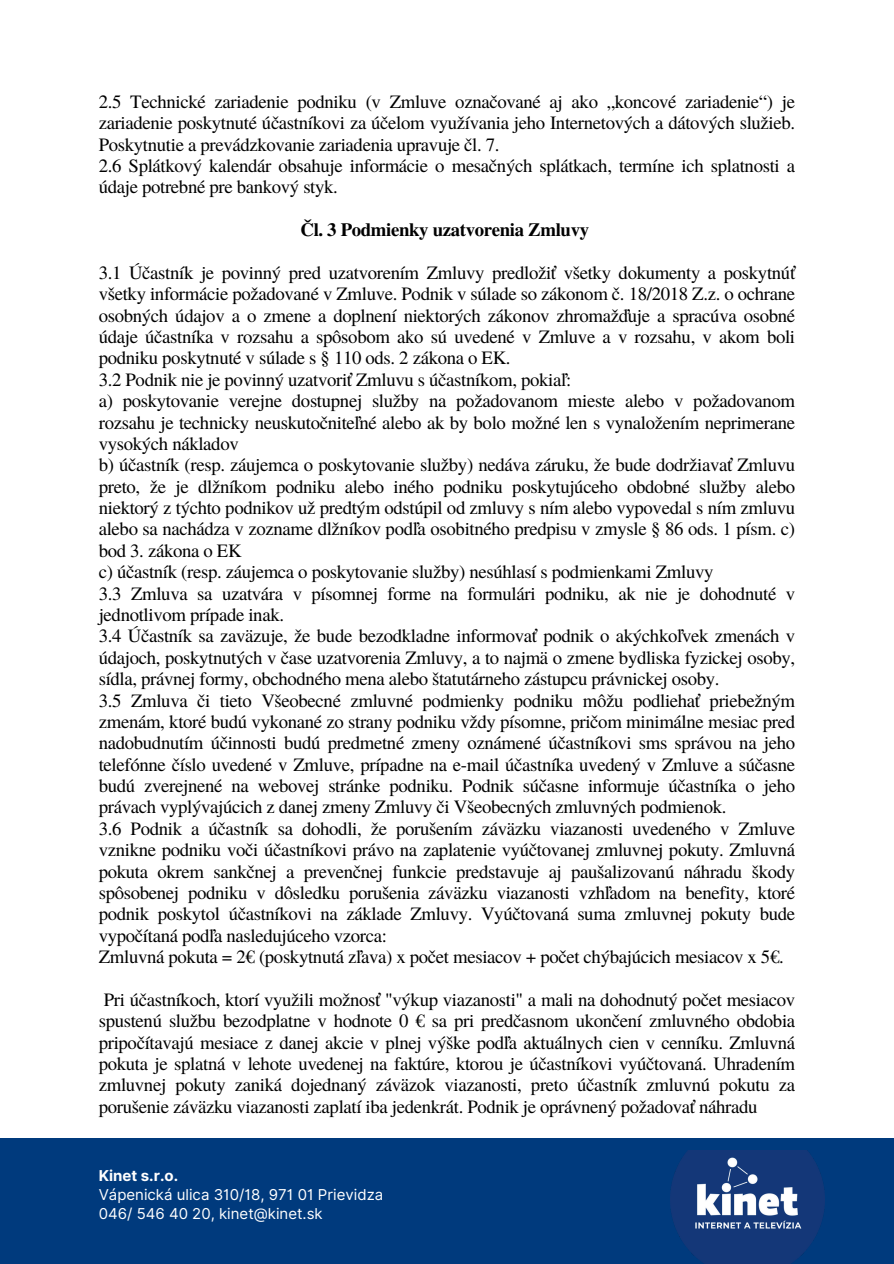
<style>
.page{position:relative;width:894px;height:1264px;background:#fff}
.page>*{position:absolute;margin:0;border:0;box-sizing:border-box;transform-origin:0 0}
.t1{font:18.75px/21.3px "Te X Gyre Termes";letter-spacing:-.02em;color:#000}
.t2{font:700 18.75px "Te X Gyre Termes";letter-spacing:-.02em;color:#000}
.t3{font:15px "Inter";color:#fff}
.t4{font:700 15px "Inter";color:#fff}
</style>
<div class="page">
<div style="left:0;top:1137px;width:893px;height:126px;background:#003a7d"></div>
<img style="left:670px;top:1150px;width:154px;height:113px">
<h2 class="t1" style="left:99px;top:90px;width:697px">2.5 Technické zariadenie podniku (v Zmluve označované aj ako „koncové zariadenie“) je zariadenie poskytnuté účastníkovi za účelom využívania jeho Internetových a dátových služieb.<br>Poskytnutie a prevádzkovanie zariadenia upravuje čl. 7.<br>2.6 Splátkový kalendár obsahuje informácie o mesačných splátkach, termíne ich splatnosti a údaje potrebné pre bankový styk.</h2>
<h1 class="t2" style="left:300px;top:215px;width:290px">Čl. 3 Podmienky uzatvorenia Zmluvy</h1>
<h2 class="t1" style="left:99px;top:261px;width:697px">3.1 Účastník je povinný pred uzatvorením Zmluvy predložiť všetky dokumenty a poskytnúť všetky informácie požadované v Zmluve. Podnik v súlade so zákonom č. 18/2018 Z.z. o ochrane osobných údajov a o zmene a doplnení niektorých zákonov zhromažďuje a spracúva osobné údaje účastníka v rozsahu a spôsobom ako sú uvedené v Zmluve a v rozsahu, v akom boli podniku poskytnuté v súlade s § 110 ods. 2 zákona o EK.<br>3.2 Podnik nie je povinný uzatvoriť Zmluvu s účastníkom, pokiaľ:<br>a) poskytovanie verejne dostupnej služby na požadovanom mieste alebo v požadovanom rozsahu je technicky neuskutočniteľné alebo ak by bolo možné len s vynaložením neprimerane vysokých nákladov<br>b) účastník (resp. záujemca o poskytovanie služby) nedáva záruku, že bude dodržiavať Zmluvu preto, že je dlžníkom podniku alebo iného podniku poskytujúceho obdobné služby alebo niektorý z týchto podnikov už predtým odstúpil od zmluvy s ním alebo vypovedal s ním zmluvu alebo sa nachádza v zozname dlžníkov podľa osobitného predpisu v zmysle § 86 ods. 1 písm. c) bod 3. zákona o EK<br>c) účastník (resp. záujemca o poskytovanie služby) nesúhlasí s podmienkami Zmluvy<br>3.3 Zmluva sa uzatvára v písomnej forme na formulári podniku, ak nie je dohodnuté v jednotlivom prípade inak.<br>3.4 Účastník sa zaväzuje, že bude bezodkladne informovať podnik o akýchkoľvek zmenách v údajoch, poskytnutých v čase uzatvorenia Zmluvy, a to najmä o zmene bydliska fyzickej osoby, sídla, právnej formy, obchodného mena alebo štatutárneho zástupcu právnickej osoby.<br>3.5 Zmluva či tieto Všeobecné zmluvné podmienky podniku môžu podliehať priebežným zmenám, ktoré budú vykonané zo strany podniku vždy písomne, pričom minimálne mesiac pred nadobudnutím účinnosti budú predmetné zmeny oznámené účastníkovi sms správou na jeho telefónne číslo uvedené v Zmluve, prípadne na e-mail účastníka uvedený v Zmluve a súčasne budú zverejnené na webovej stránke podniku. Podnik súčasne informuje účastníka o jeho právach vyplývajúcich z danej zmeny Zmluvy či Všeobecných zmluvných podmienok.<br>3.6 Podnik a účastník sa dohodli, že porušením záväzku viazanosti uvedeného v Zmluve vznikne podniku voči účastníkovi právo na zaplatenie vyúčtovanej zmluvnej pokuty. Zmluvná pokuta okrem sankčnej a prevenčnej funkcie predstavuje aj paušalizovanú náhradu škody spôsobenej podniku v dôsledku porušenia záväzku viazanosti vzhľadom na benefity, ktoré podnik poskytol účastníkovi na základe Zmluvy. Vyúčtovaná suma zmluvnej pokuty bude vypočítaná podľa nasledujúceho vzorca:<br>Zmluvná pokuta = 2€ (poskytnutá zľava) x počet mesiacov + počet chýbajúcich mesiacov x 5€.</h2>
<h2 class="t1" style="left:99px;top:988px;width:697px;text-align:justify">Pri účastníkoch, ktorí využili možnosť "výkup viazanosti" a mali na dohodnutý počet mesiacov spustenú službu bezodplatne v hodnote 0 € sa pri predčasnom ukončení zmluvného obdobia pripočítavajú mesiace z danej akcie v plnej výške podľa aktuálnych cien v cenníku. Zmluvná pokuta je splatná v lehote uvedenej na faktúre, ktorou je účastníkovi vyúčtovaná. Uhradením zmluvnej pokuty zaniká dojednaný záväzok viazanosti, preto účastník zmluvnú pokutu za porušenie záväzku viazanosti zaplatí iba jedenkrát. Podnik je oprávnený požadovať náhradu</h2>
<p class="t4" style="left:99px;top:1166px;width:81px">Kinet s.r.o.</p>
<p class="t3" style="left:99px;top:1185px;width:286px">Vápenická ulica 310/18, 971 01 Prievidza</p>
<p class="t3" style="left:99px;top:1204px;width:225px">046/ 546 40 20, kinet@kinet.sk</p>
</div>
